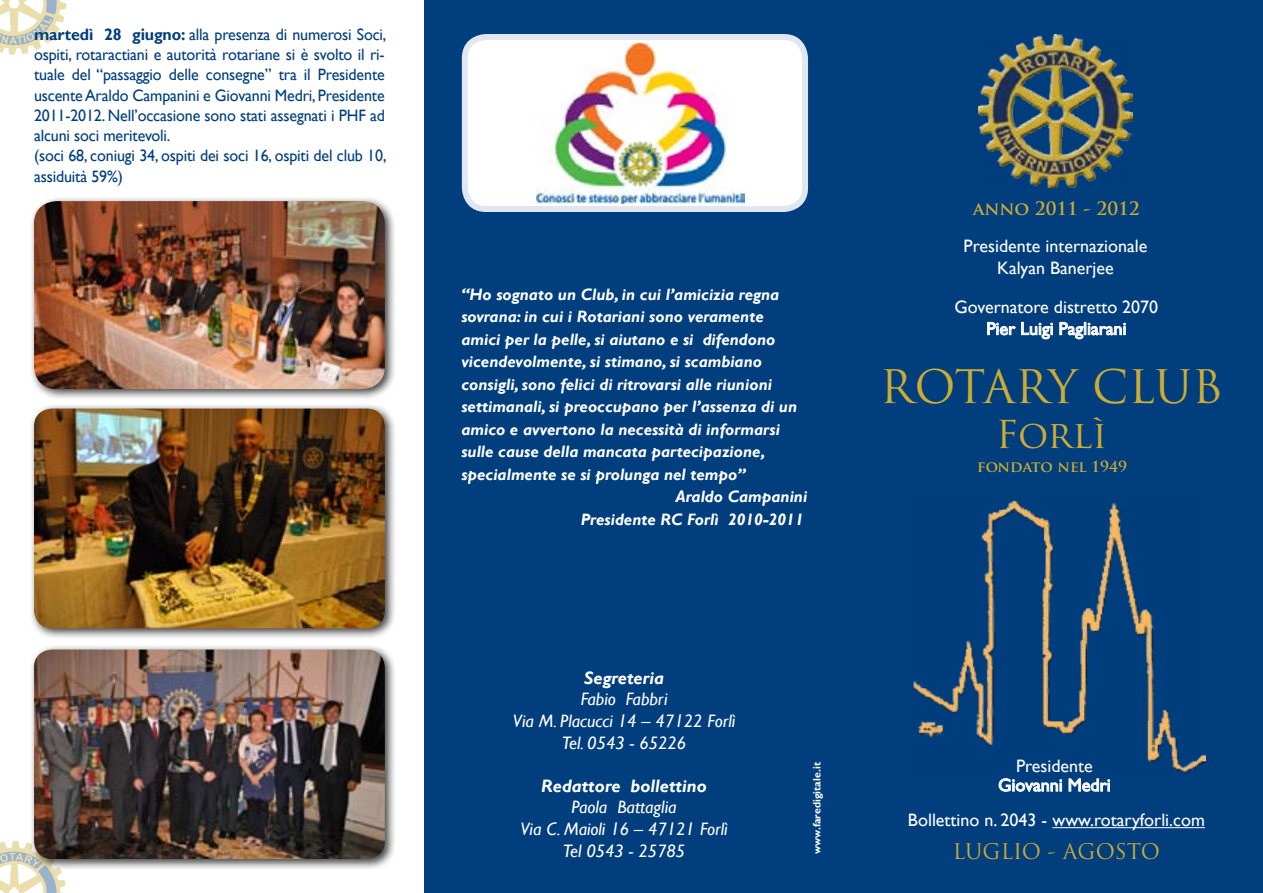
<style>
.page{position:relative;width:1263px;height:893px;background:#fff}
.page>*{position:absolute;margin:0;border:0;box-sizing:border-box;transform-origin:0 0}
.t1{font:45px "Trajan Pro";letter-spacing:-.005em;color:#cdac32}
.t2{font:37.5px "Trajan Pro";color:#cdac32}
.t3{font:21px "Trajan Pro";color:#cdac32}
.t4{font:18px/21.6px "Gill Sans";color:#fff;text-align:center}
.t5{font:italic 18px/21.6px "Gill Sans";color:#fff;text-align:center}
.t6{font:italic 700 18px "Gill Sans";color:#fff}
.t7{font:700 18px "Trajan Pro";color:#cdac32}
.t8{font:italic 700 16.5px "Gill Sans";color:#fff}
.t9{font:16.5px/20.2px "Gill Sans";letter-spacing:-.01em;color:#003e7e}
.t10{font:700 15px "Trajan Pro";color:#cdac32}
.t11{font:700 10.5px "Gill Sans";color:#fff}
.s1{font-weight:700}
</style>
<div class="page">
<svg style="left:0;top:0;width:67px;height:55px"></svg>
<svg style="left:0;top:841px;width:66px;height:52px"></svg>
<div style="left:425px;top:0;width:838px;height:893px;background:#003e7e"></div>
<svg style="left:987px;top:322px;width:66px;height:17px"></svg>
<svg style="left:1059px;top:322px;width:67px;height:17px"></svg>
<svg style="left:998px;top:778px;width:64px;height:14px"></svg>
<svg style="left:1068px;top:778px;width:42px;height:14px"></svg>
<hr style="left:1052px;top:827px;width:153px;height:1px;background:#fff">
<img style="left:978px;top:34px;width:155px;height:154px">
<img style="left:912px;top:500px;width:293px;height:274px">
<div style="left:465px;top:37px;width:340px;height:172px;background:#fff;border-radius:21px"></div>
<div style="left:462px;top:34px;width:346px;height:178px;border:6px solid #e1e6f3;border-radius:21px"></div>
<img style="left:536px;top:44px;width:209px;height:159px">
<div style="left:29px;top:196px;width:368px;height:204px;background:#000;opacity:.75"></div>
<img style="left:34px;top:201px;width:351px;height:188px">
<div style="left:29px;top:645px;width:368px;height:225px;background:#000;opacity:.75"></div>
<img style="left:34px;top:649px;width:351px;height:210px">
<div style="left:29px;top:404px;width:368px;height:235px;background:#000;opacity:.75"></div>
<img style="left:34px;top:409px;width:351px;height:219px">
<p class="t9" style="left:34px;top:25px;width:354px"><span class="s1">martedì 28 giugno:</span> alla presenza di numerosi Soci, ospiti, rotaractiani e autorità rotariane si è svolto il ri&shy;tuale del “passaggio delle consegne” tra il Presidente uscente Araldo Campanini e Giovanni Medri, Presidente 2011-2012. Nell’occasione sono stati assegnati i PHF ad alcuni soci meritevoli.<br>(soci 68, coniugi 34, ospiti dei soci 16, ospiti del club 10, assiduità 59%)</p>
<p class="t7" style="left:973px;top:197px;width:168px">ANNO 2011 - 2012</p>
<p class="t8" style="left:461px;top:285px;width:319px">“Ho sognato un Club, in cui l’amicizia regna</p>
<p class="t8" style="left:461px;top:307px;width:304px">sovrana: in cui i Rotariani sono veramente</p>
<p class="t8" style="left:461px;top:330px;width:316px">amici per la pelle, si aiutano e si difendono</p>
<p class="t8" style="left:461px;top:352px;width:302px">vicendevolmente, si stimano, si scambiano</p>
<p class="t8" style="left:461px;top:375px;width:312px">consigli, sono felici di ritrovarsi alle riunioni</p>
<p class="t8" style="left:461px;top:397px;width:337px">settimanali, si preoccupano per l’assenza di un</p>
<p class="t8" style="left:461px;top:420px;width:320px">amico e avvertono la necessità di informarsi</p>
<p class="t8" style="left:461px;top:442px;width:305px">sulle cause della mancata partecipazione,</p>
<p class="t8" style="left:461px;top:465px;width:286px">specialmente se si prolunga nel tempo”</p>
<p class="t8" style="left:675px;top:487px;width:133px">Araldo Campanini</p>
<p class="t8" style="left:581px;top:510px;width:225px">Presidente RC Forlì 2010-2011</p>
<p class="t4" style="left:963px;top:236px;width:185px">Presidente internazionale<br>Kalyan Banerjee</p>
<p class="t4" style="left:954px;top:297px;width:205px">Governatore distretto 2070<br>Pier Luigi Pagliarani</p>
<h1 class="t1" style="left:880px;top:358px;width:345px">ROTARY CLUB</h1>
<h2 class="t2" style="left:996px;top:410px;width:113px">Forlì</h2>
<p class="t10" style="left:977px;top:457px;width:151px">FONDATO NEL 1949</p>
<p class="t6" style="left:584px;top:667px;width:81px">Segreteria</p>
<p class="t5" style="left:513px;top:689px;width:224px">Fabio Fabbri<br>Via M. Placucci 14 – 47122 Forlì<br>Tel. 0543 - 65226</p>
<p class="t6" style="left:541px;top:775px;width:167px">Redattore bollettino</p>
<p class="t5" style="left:520px;top:797px;width:209px">Paola Battaglia<br>Via C. Maioli 16 – 47121 Forlì<br>Tel 0543 - 25785</p>
<p class="t11" style="left:810px;top:854px;width:93px;rotate:-90deg">www.faredigitale.it</p>
<p class="t4" style="left:998px;top:756px;width:114px;line-height:19.5px">Presidente<br>Giovanni Medri</p>
<p class="t4" style="left:908px;top:810px;width:298px">Bollettino n. 2043 - www.rotaryforli.com</p>
<p class="t3" style="left:953px;top:838px;width:209px">LUGLIO - AGOSTO</p>
</div>
